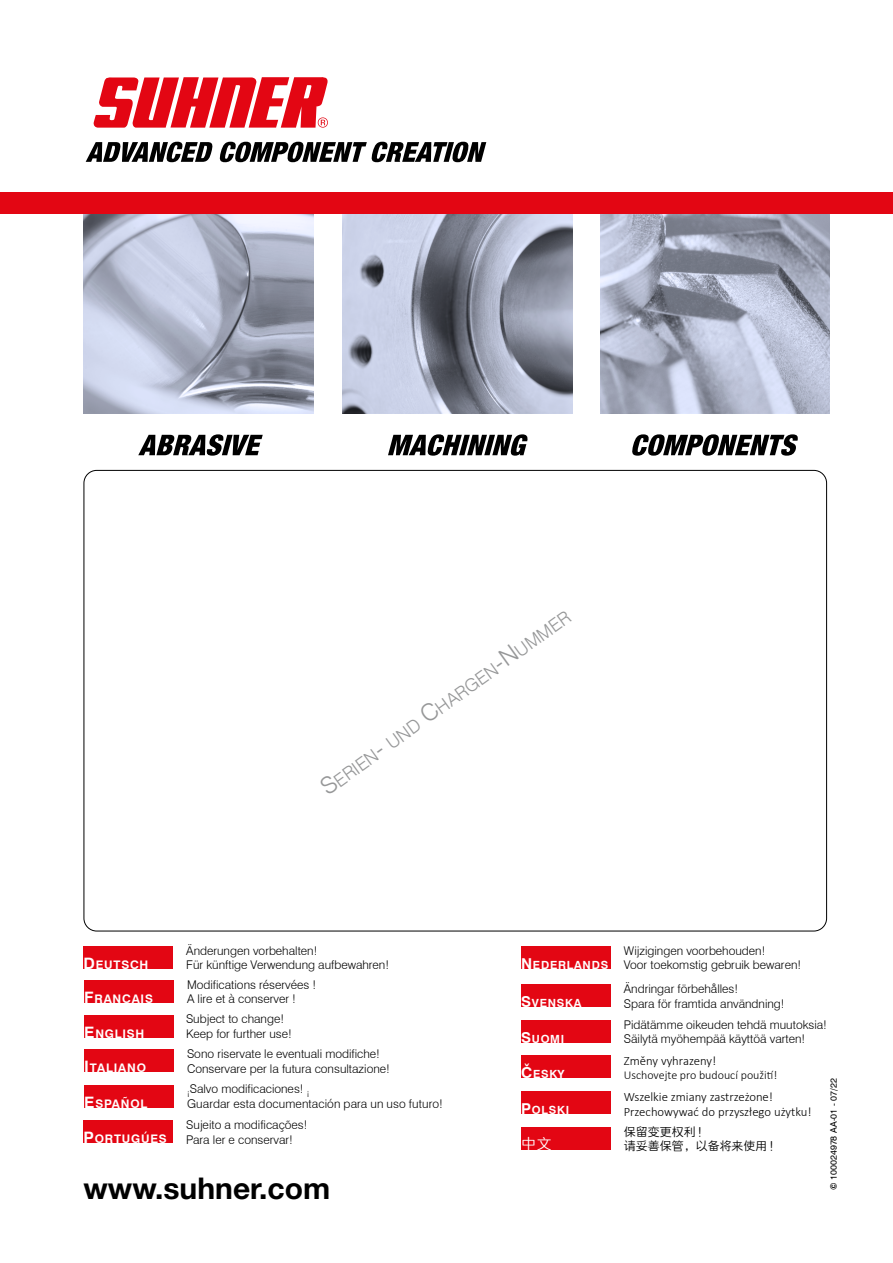
<style>
.page{position:relative;width:893px;height:1263px;background:#fff}
.page>*{position:absolute;margin:0;border:0;box-sizing:border-box;transform-origin:0 0}
.t1{font:700 30px "Helvetica Neue LT Std";color:#000}
.t2{font:300 18px "Swiss 721 BT";color:#969798}
.t3{font:15px "Aa Round Li";color:#fff}
.t4{font:300 12.75px "Calibri";color:#000}
.t5{font:300 12px "Swiss 721 BT";color:#000}
.t6{font:300 12px "Calibri";color:#000}
.t7{font:12px "Aa Round Li";color:#000}
.t8{font:700 11.85px "Swiss 721 BT";letter-spacing:.065em;color:#fff}
.t9{font:700 11.25px "Swiss 721 BT";letter-spacing:.065em;color:#fff}
.t10{font:9px "Swiss 721 BT";color:#000}
.s1{font-size:24px}
.s2{font-size:15.75px}
.s3{font-size:15px}
.s4{font-weight:700}
</style>
<div class="page">
<div style="left:521px;top:1126px;width:89px;height:23px;background:#e30613"></div>
<div style="left:521px;top:1091px;width:89px;height:23px;background:#e30613"></div>
<div style="left:521px;top:1055px;width:89px;height:23px;background:#e30613"></div>
<div style="left:521px;top:1020px;width:89px;height:23px;background:#e30613"></div>
<div style="left:521px;top:984px;width:89px;height:23px;background:#e30613"></div>
<div style="left:521px;top:946px;width:89px;height:23px;background:#e30613"></div>
<div style="left:84px;top:1120px;width:89px;height:23px;background:#e30613"></div>
<div style="left:84px;top:1085px;width:90px;height:23px;background:#e30613"></div>
<div style="left:84px;top:1049px;width:90px;height:23px;background:#e30613"></div>
<div style="left:84px;top:1014px;width:90px;height:23px;background:#e30613"></div>
<div style="left:84px;top:980px;width:90px;height:23px;background:#e30613"></div>
<div style="left:84px;top:946px;width:89px;height:23px;background:#e30613"></div>
<svg style="left:93px;top:77px;width:235px;height:51px"></svg>
<svg style="left:86px;top:142px;width:400px;height:20px"></svg>
<img style="left:600px;top:213px;width:230px;height:200px">
<img style="left:343px;top:213px;width:230px;height:200px">
<img style="left:84px;top:213px;width:229px;height:200px">
<div style="left:0;top:192px;width:893px;height:21px;background:#e30613"></div>
<svg style="left:138px;top:434px;width:125px;height:22px"></svg>
<svg style="left:632px;top:434px;width:166px;height:22px"></svg>
<svg style="left:388px;top:434px;width:139px;height:22px"></svg>
<h2 class="t2" style="left:318px;top:783px;width:303px;rotate:-36deg"><span class="s1">S</span>erien<span class="s1">-</span> und <span class="s1">C</span>hargen<span class="s1">-N</span>ummer</h2>
<p class="t5" style="left:186px;top:943px;width:133px">Änderungen vorbehalten!</p>
<p class="t8" style="left:84px;top:958px;width:66px"><span class="s2">D</span>EUTSCH</p>
<p class="t5" style="left:186px;top:958px;width:204px">Für künftige Verwendung aufbewahren!</p>
<p class="t5" style="left:187px;top:977px;width:131px">Modifications réservées !</p>
<p class="t8" style="left:84px;top:991px;width:70px"><span class="s2">F</span>RANÇAIS</p>
<p class="t5" style="left:187px;top:992px;width:111px">A lire et à conserver !</p>
<p class="t5" style="left:186px;top:1011px;width:100px">Subject to change!</p>
<p class="t8" style="left:84px;top:1026px;width:62px"><span class="s2">E</span>NGLISH</p>
<p class="t5" style="left:186px;top:1026px;width:107px">Keep for further use!</p>
<p class="t5" style="left:187px;top:1047px;width:194px">Sono riservate le eventuali modifiche!</p>
<p class="t8" style="left:84px;top:1061px;width:63px"><span class="s2">I</span>TALIANO</p>
<p class="t5" style="left:187px;top:1061px;width:204px">Conservare per la futura consultazione!</p>
<p class="t5" style="left:187px;top:1082px;width:124px"><sub>¡</sub>Salvo modificaciones! <sub>¡</sub></p>
<p class="t8" style="left:84px;top:1096px;width:65px"><span class="s2">E</span>SPAÑOL</p>
<p class="t5" style="left:187px;top:1097px;width:257px">Guardar esta documentación para un uso futuro!</p>
<p class="t5" style="left:186px;top:1118px;width:123px">Sujeito a modificações!</p>
<p class="t8" style="left:84px;top:1132px;width:85px"><span class="s2">P</span>ORTUGÚES</p>
<p class="t5" style="left:186px;top:1132px;width:108px">Para ler e conservar!</p>
<h1 class="t1" style="left:84px;top:1169px;width:248px">www.suhner.com</h1>
<p class="t5" style="left:624px;top:943px;width:143px">Wijzigingen voorbehouden!</p>
<p class="t9" style="left:521px;top:958px;width:89px"><span class="s3">N</span>EDERLANDS</p>
<p class="t5" style="left:624px;top:958px;width:179px">Voor toekomstig gebruik bewaren!</p>
<p class="t5" style="left:624px;top:982px;width:116px">Ändringar förbehålles!</p>
<p class="t9" style="left:521px;top:996px;width:62px"><span class="s3">S</span>VENSKA</p>
<p class="t5" style="left:624px;top:996px;width:162px">Spara för framtida användning!</p>
<p class="t5" style="left:624px;top:1017px;width:205px">Pidätämme oikeuden tehdä muutoksia!</p>
<p class="t9" style="left:521px;top:1032px;width:45px"><span class="s3">S</span>UOMI</p>
<p class="t5" style="left:624px;top:1032px;width:183px">Säilytä myöhempää käyttöä varten!</p>
<p class="t4" style="left:624px;top:1053px;width:94px">Změny vyhrazeny!</p>
<p class="t9" style="left:521px;top:1067px;width:45px"><span class="s3">Č</span>ESKY</p>
<p class="t6" style="left:624px;top:1068px;width:155px">Uschovejte pro budoucí použití!</p>
<p class="t4" style="left:624px;top:1088px;width:151px">Wszelkie zmiany zastrzeżone!</p>
<p class="t9" style="left:521px;top:1103px;width:50px"><span class="s3">P</span>OLSKI</p>
<p class="t4" style="left:624px;top:1104px;width:189px">Przechowywać do przyszłego użytku!</p>
<p class="t7" style="left:624px;top:1123px;width:85px">保留变更权利！</p>
<p class="t3" style="left:521px;top:1134px;width:32px">中文</p>
<p class="t7" style="left:624px;top:1137px;width:157px">请妥善保管，以备将来使用！</p>
<p class="t10" style="left:828px;top:1190px;width:114px;rotate:-90deg"><span class="s4">©</span> 100024978 AA-01 - 07/22</p>
</div>
